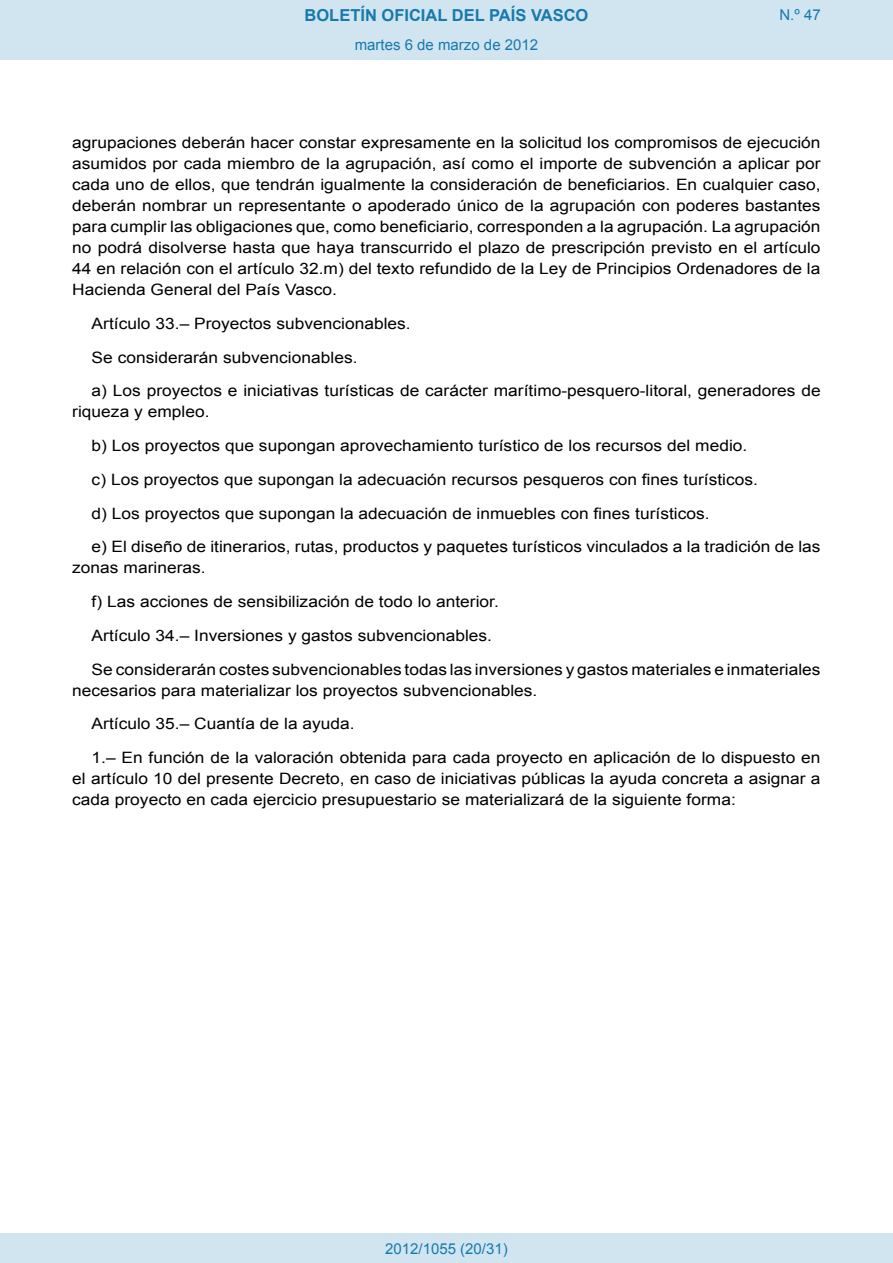
<style>
.page{position:relative;width:893px;height:1263px;background:#fff}
.page>*{position:absolute;margin:0;border:0;box-sizing:border-box;transform-origin:0 0}
.t1{font:700 16.5px "Arial";color:#1879ad}
.BOPVDetalle{font:15.6px/21px "Arial";color:#000;scale:1.11 1}
.Paginacion_Centro{font:15px "Arial";color:#1879ad}
</style>
<div class="page">
<div style="left:0;top:0;width:893px;height:60px;background:#d0e5f0"></div>
<div style="left:0;top:1233px;width:893px;height:30px;background:#d0e5f0"></div>
<p class="t1" style="left:305px;top:4px;width:285px">BOLETÍN OFICIAL DEL PAÍS VASCO</p>
<p class="Paginacion_Centro" style="left:355px;top:35px;width:185px">martes 6 de marzo de 2012</p>
<p class="Paginacion_Centro" style="left:779px;top:5px;width:43px">N.º 47</p>
<p class="BOPVDetalle" style="left:72px;top:132px;width:676px;text-align:justify">agrupaciones deberán hacer constar expresamente en la solicitud los compromisos de ejecución asumidos por cada miembro de la agrupación, así como el importe de subvención a aplicar por cada uno de ellos, que tendrán igualmente la consideración de beneficiarios. En cualquier caso, deberán nombrar un representante o apoderado único de la agrupación con poderes bastantes para cumplir las obligaciones que, como beneficiario, corresponden a la agrupación. La agrupación no podrá disolverse hasta que haya transcurrido el plazo de prescripción previsto en el artículo 44 en relación con el artículo 32.m) del texto refundido de la Ley de Principios Ordenadores de la Hacienda General del País Vasco.</p>
<p class="BOPVDetalle" style="left:92px;top:313px;width:289px">Artículo 33.– Proyectos subvencionables.</p>
<p class="BOPVDetalle" style="left:92px;top:347px;width:241px">Se considerarán subvencionables.</p>
<p class="BOPVDetalle" style="left:72px;top:381px;width:676px;text-indent:19px">a) Los proyectos e iniciativas turísticas de carácter marítimo-pesquero-litoral, generadores de riqueza y empleo.</p>
<p class="BOPVDetalle" style="left:92px;top:435px;width:592px">b) Los proyectos que supongan aprovechamiento turístico de los recursos del medio.</p>
<p class="BOPVDetalle" style="left:92px;top:469px;width:602px">c) Los proyectos que supongan la adecuación recursos pesqueros con fines turísticos.</p>
<p class="BOPVDetalle" style="left:92px;top:503px;width:558px">d) Los proyectos que supongan la adecuación de inmuebles con fines turísticos.</p>
<p class="BOPVDetalle" style="left:72px;top:537px;width:676px;text-indent:19px">e) El diseño de itinerarios, rutas, productos y paquetes turísticos vinculados a la tradición de las zonas marineras.</p>
<p class="BOPVDetalle" style="left:92px;top:591px;width:368px">f) Las acciones de sensibilización de todo lo anterior.</p>
<p class="BOPVDetalle" style="left:92px;top:625px;width:362px">Artículo 34.– Inversiones y gastos subvencionables.</p>
<p class="BOPVDetalle" style="left:72px;top:659px;width:676px;text-indent:19px">Se considerarán costes subvencionables todas las inversiones y gastos materiales e inmateriales necesarios para materializar los proyectos subvencionables.</p>
<p class="BOPVDetalle" style="left:92px;top:714px;width:239px">Artículo 35.– Cuantía de la ayuda.</p>
<p class="BOPVDetalle" style="left:72px;top:747px;width:676px;text-align:justify;text-indent:19px">1.– En función de la valoración obtenida para cada proyecto en aplicación de lo dispuesto en el artículo 10 del presente Decreto, en caso de iniciativas públicas la ayuda concreta a asignar a cada proyecto en cada ejercicio presupuestario se materializará de la siguiente forma:</p>
<p class="Paginacion_Centro" style="left:385px;top:1238px;width:124px">2012/1055 (20/31)</p>
</div>
